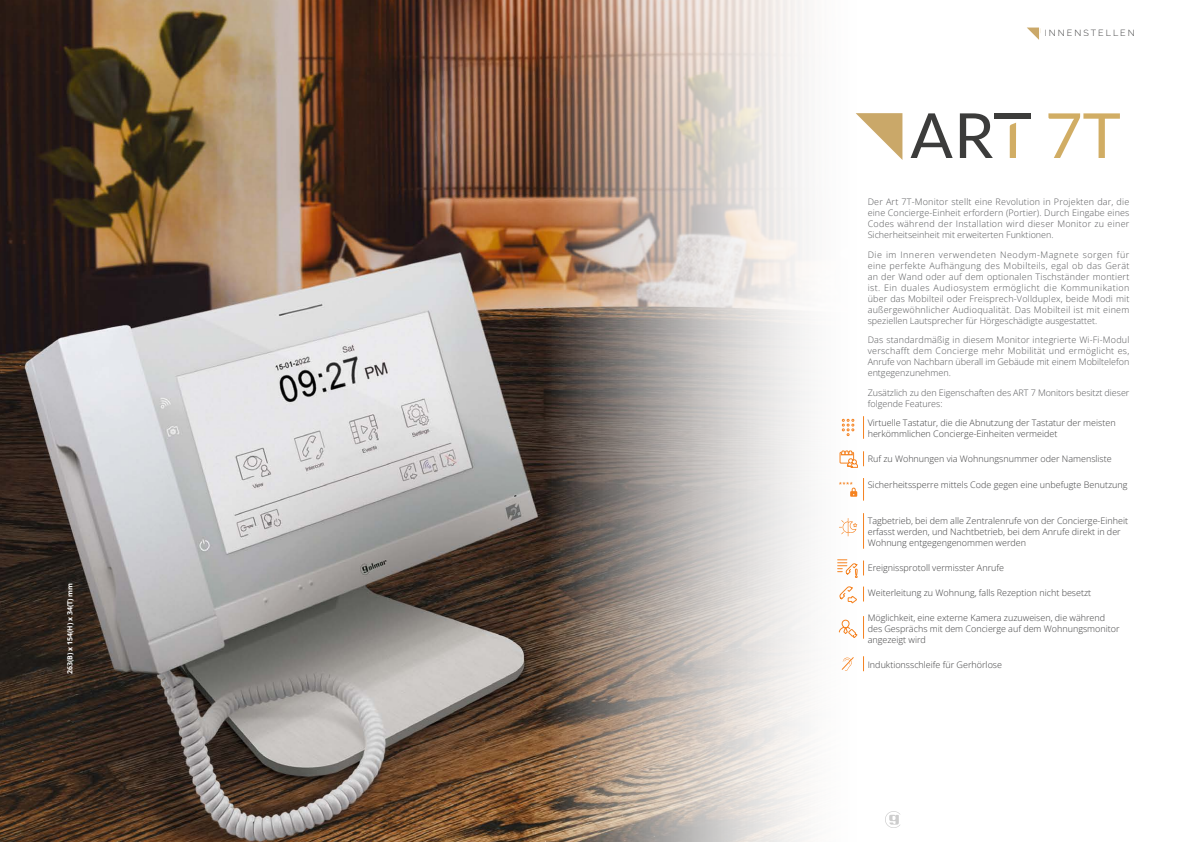
<style>
.page{position:relative;width:1191px;height:842px;background:#fff}
.page>*{position:absolute;margin:0;border:0;box-sizing:border-box;transform-origin:0 0}
.t1{font:9px/11px "Open Sans";color:#57585a;text-align:justify}
.t2{font:9px/11px "Open Sans";color:#3e3e3f}
.t3{font:300 9px "Raleway";letter-spacing:.225em;color:#3e3e3f}
.t4{font:7px "Open Sans";color:#fff}
</style>
<div class="page">
<img style="left:0;top:0;width:967px;height:842px">
<svg style="left:855px;top:113px;width:47px;height:47px"></svg>
<svg style="left:910px;top:113px;width:43px;height:44px"></svg>
<div style="left:994px;top:113px;width:37px;height:6px;background:#3c3c3b"></div>
<svg style="left:1009px;top:123px;width:7px;height:34px"></svg>
<svg style="left:960px;top:113px;width:32px;height:44px"></svg>
<svg style="left:1048px;top:113px;width:72px;height:44px"></svg>
<svg style="left:863px;top:416px;width:1px;height:23px"></svg>
<svg style="left:863px;top:478px;width:1px;height:23px"></svg>
<svg style="left:863px;top:616px;width:1px;height:23px"></svg>
<hr style="left:863px;top:513px;width:1px;height:36px;background:#f58220">
<svg style="left:863px;top:586px;width:1px;height:15px"></svg>
<svg style="left:863px;top:560px;width:1px;height:15px"></svg>
<svg style="left:842px;top:419px;width:12px;height:17px"></svg>
<svg style="left:839px;top:451px;width:25px;height:17px"></svg>
<svg style="left:839px;top:482px;width:18px;height:15px"></svg>
<svg style="left:839px;top:518px;width:18px;height:18px"></svg>
<svg style="left:837px;top:559px;width:20px;height:19px"></svg>
<svg style="left:839px;top:586px;width:18px;height:17px"></svg>
<svg style="left:839px;top:620px;width:18px;height:18px"></svg>
<svg style="left:1027px;top:28px;width:12px;height:12px"></svg>
<svg style="left:841px;top:657px;width:13px;height:14px"></svg>
<svg style="left:863px;top:656px;width:1px;height:15px"></svg>
<p class="t4" style="left:65px;top:674px;width:92px;rotate:-90deg">263(B) x 154(H) x 34(T) mm</p>
<p class="t3" style="left:1044px;top:26px;width:92px">INNENSTELLEN</p>
<p class="t1" style="left:867px;top:196px;width:263px">Der Art 7T-Monitor stellt eine Revolution in Projekten dar, die eine Concierge-Einheit erfordern (Portier). Durch Eingabe eines Codes während der Installation wird dieser Monitor zu einer Sicherheitseinheit mit erweiterten Funktionen.</p>
<p class="t1" style="left:867px;top:249px;width:263px">Die im Inneren verwendeten Neodym-Magnete sorgen für eine perfekte Aufhängung des Mobilteils, egal ob das Gerät an der Wand oder auf dem optionalen Tischständer montiert ist. Ein duales Audiosystem ermöglicht die Kommunikation über das Mobilteil oder Freisprech-Vollduplex, beide Modi mit außergewöhnlicher Audioqualität. Das Mobilteil ist mit einem speziellen Lautsprecher für Hörgeschädigte ausgestattet.</p>
<p class="t1" style="left:867px;top:334px;width:263px">Das standardmäßig in diesem Monitor integrierte Wi-Fi-Modul verschafft dem Concierge mehr Mobilität und ermöglicht es, Anrufe von Nachbarn überall im Gebäude mit einem Mobiltelefon entgegenzunehmen.</p>
<p class="t1" style="left:867px;top:387px;width:263px">Zusätzlich zu den Eigenschaften des ART 7 Monitors besitzt dieser folgende Features:</p>
<p class="t2" style="left:867px;top:417px;width:249px">Virtuelle Tastatur, die die Abnutzung der Tastatur der meisten herkömmlichen Concierge-Einheiten vermeidet</p>
<p class="t2" style="left:867px;top:453px;width:245px">Ruf zu Wohnungen via Wohnungsnummer oder Namensliste</p>
<p class="t2" style="left:867px;top:479px;width:261px">Sicherheitssperre mittels Code gegen eine unbefugte Benutzung</p>
<p class="t2" style="left:867px;top:515px;width:262px">Tagbetrieb, bei dem alle Zentralenrufe von der Concierge-Einheit erfasst werden, und Nachtbetrieb, bei dem Anrufe direkt in der<br>Wohnung entgegengenommen werden</p>
<p class="t2" style="left:867px;top:562px;width:138px">Ereignissprotoll vermisster Anrufe</p>
<p class="t2" style="left:867px;top:587px;width:225px">Weiterleitung zu Wohnung, falls Rezeption nicht besetzt</p>
<p class="t2" style="left:867px;top:612px;width:253px">Möglichkeit, eine externe Kamera zuzuweisen, die während des Gesprächs mit dem Concierge auf dem Wohnungsmonitor angezeigt wird</p>
<p class="t2" style="left:867px;top:659px;width:136px">Induktionsschleife für Gerhörlose</p>
</div>
